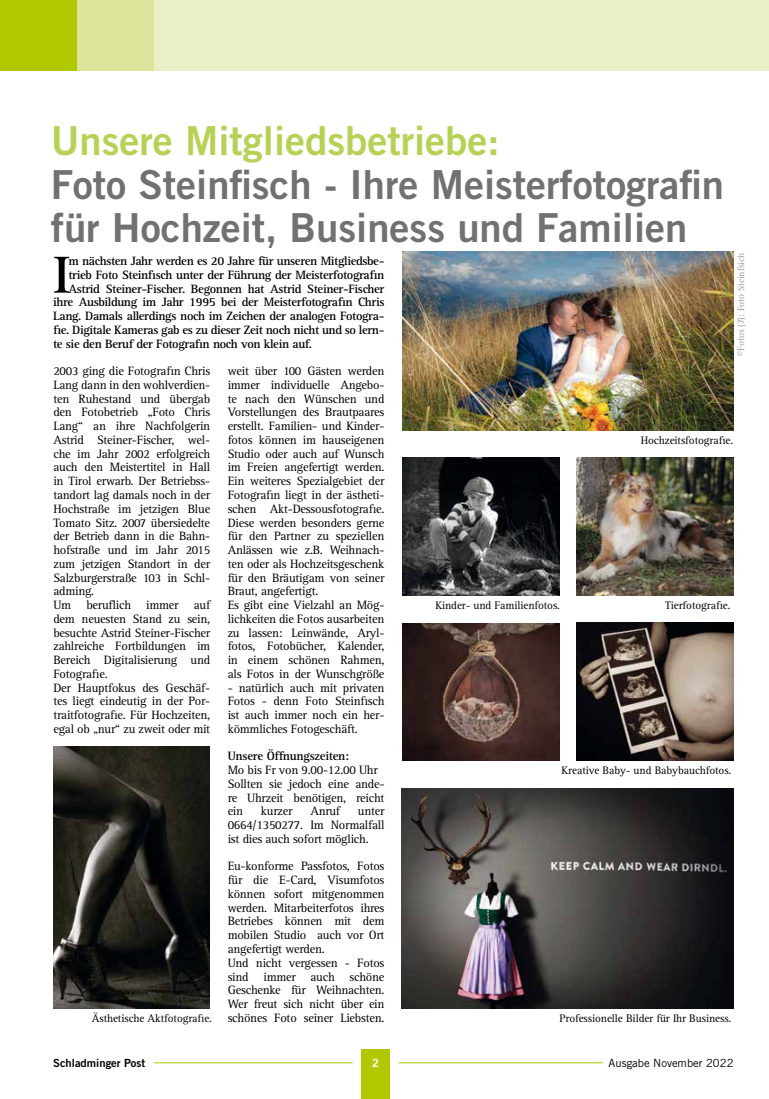
<style>
.page{position:relative;width:769px;height:1099px;background:#fff}
.page>*{position:absolute;margin:0;border:0;box-sizing:border-box;transform-origin:0 0}
.t1{font:700 53.75px "Rotis Serif";color:#000}
.t2{font:40px/43.8px "Trade Gothic Bold Two";color:#707172}
.t3{font:40px "Trade Gothic Bold Two";color:#b6d256}
.t4{font:12.5px/13.8px "Rotis Serif";letter-spacing:-.02em;color:#000}
.t5{font:700 12.5px "Rotis Serif";letter-spacing:-.03em;color:#000}
.t6{font:11.25px "Rotis Serif";letter-spacing:-.01em;color:#000}
.t7{font:11.25px "Trade Gothic";color:#000}
.t8{font:11.25px "Trade Gothic Bold Two";color:#000}
.t9{font:11.25px "Trade Gothic Bold Two";color:#fff}
.t10{font:9.62px "Rotis Serif";letter-spacing:-.01em;color:#9c9e9f}
</style>
<div class="page">
<div style="left:361px;top:1049px;width:29px;height:49px;background:#b1c800"></div>
<hr style="left:154px;top:1062px;width:199px;height:1px;background:#b1c800">
<hr style="left:399px;top:1062px;width:204px;height:1px;background:#b1c800">
<div style="left:0;top:0;width:77px;height:71px;background:#b1c800"></div>
<div style="left:77px;top:0;width:77px;height:71px;background:#dbe49a"></div>
<div style="left:154px;top:0;width:615px;height:71px;background:#eaefc5"></div>
<img style="left:402px;top:251px;width:332px;height:179px">
<img style="left:403px;top:458px;width:156px;height:137px">
<img style="left:53px;top:746px;width:157px;height:261px">
<img style="left:402px;top:623px;width:157px;height:137px">
<img style="left:577px;top:622px;width:156px;height:138px">
<img style="left:577px;top:458px;width:156px;height:137px">
<img style="left:402px;top:788px;width:331px;height:219px">
<h2 class="t3" style="left:51px;top:116px;width:450px">Unsere Mitgliedsbetriebe:</h2>
<h2 class="t2" style="left:51px;top:162px;width:675px">Foto Steinfisch - Ihre Meisterfotografin für Hochzeit, Business und Familien</h2>
<h1 class="t1" style="left:53px;top:243px;width:18px">I</h1>
<p class="t5" style="left:68px;top:253px;width:317px">m nächsten Jahr werden es 20 Jahre für unseren Mitgliedsbe-</p>
<p class="t5" style="left:68px;top:267px;width:317px">trieb Foto Steinfisch unter der Führung der Meisterfotografin</p>
<p class="t5" style="left:68px;top:281px;width:317px">Astrid Steiner-Fischer. Begonnen hat Astrid Steiner-Fischer</p>
<p class="t5" style="left:53px;top:295px;width:333px">ihre Ausbildung im Jahr 1995 bei der Meisterfotografin Chris</p>
<p class="t5" style="left:53px;top:308px;width:333px">Lang. Damals allerdings noch im Zeichen der analogen Fotogra-</p>
<p class="t5" style="left:53px;top:322px;width:333px">fie. Digitale Kameras gab es zu dieser Zeit noch nicht und so lern-</p>
<p class="t5" style="left:53px;top:336px;width:260px">te sie den Beruf der Fotografin noch von klein auf.</p>
<p class="t10" style="left:735px;top:355px;width:104px;rotate:-90deg">©Fotos (7): Foto Steinfsich</p>
<p class="t4" style="left:53px;top:364px;width:158px">2003 ging die Fotografin Chris<br>Lang dann in den wohlverdien&shy;ten Ruhestand und übergab den Fotobetrieb „Foto Chris<br>Lang“ an ihre Nachfolgerin<br>Astrid Steiner-Fischer, wel&shy;che im Jahr 2002 erfolgreich auch den Meistertitel in Hall in Tirol erwarb. Der Betriebss&shy;tandort lag damals noch in der<br>Hochstraße im jetzigen Blue<br>Tomato Sitz. 2007 übersiedelte der Betrieb dann in die Bahn&shy;hofstraße und im Jahr 2015 zum jetzigen Standort in der<br>Salzburgerstraße 103 in Schl&shy;adming.<br>Um beruflich immer auf dem neuesten Stand zu sein, besuchte Astrid Steiner-Fischer zahlreiche Fortbildungen im<br>Bereich Digitalisierung und<br>Fotografie.<br>Der Hauptfokus des Geschäf&shy;tes liegt eindeutig in der Por&shy;traitfotografie. Für Hochzeiten, egal ob „nur“ zu zweit oder mit</p>
<p class="t4" style="left:228px;top:364px;width:158px">weit über 100 Gästen werden immer individuelle Angebo&shy;te nach den Wünschen und<br>Vorstellungen des Brautpaares erstellt. Familien- und Kinder&shy;fotos können im hauseigenen<br>Studio oder auch auf Wunsch im Freien angefertigt werden.<br>Ein weiteres Spezialgebiet der<br>Fotografin liegt in der ästheti&shy;schen Akt-Dessousfotografie.<br>Diese werden besonders gerne für den Partner zu speziellen<br>Anlässen wie z.B. Weihnach&shy;ten oder als Hochzeitsgeschenk für den Bräutigam von seiner<br>Braut, angefertigt.<br>Es gibt eine Vielzahl an Mög&shy;lichkeiten die Fotos ausarbeiten zu lassen: Leinwände, Aryl&shy;fotos, Fotobücher, Kalender, in einem schönen Rahmen, als Fotos in der Wunschgröße</p>
<p class="t6" style="left:641px;top:434px;width:94px">Hochzeitsfotografie.</p>
<p class="t6" style="left:435px;top:599px;width:126px">Kinder- und Familienfotos.</p>
<p class="t6" style="left:665px;top:599px;width:67px">Tierfotografie.</p>
<p class="t4" style="left:228px;top:681px;width:158px;text-align:justify">- natürlich auch mit privaten Fotos - denn Foto Steinfisch ist auch immer noch ein her&shy;kömmliches Fotogeschäft.</p>
<p class="t5" style="left:228px;top:748px;width:123px">Unsere Öffnungszeiten:</p>
<p class="t4" style="left:228px;top:763px;width:158px">Mo bis Fr von 9.00-12.00 Uhr<br>Sollten sie jedoch eine ande&shy;re Uhrzeit benötigen, reicht ein</p>
<p class="t6" style="left:561px;top:764px;width:171px">Kreative Baby- und Babybauchfotos.</p>
<p class="t4" style="left:261px;top:804px;width:33px">kurzer</p>
<p class="t4" style="left:310px;top:804px;width:31px">Anruf</p>
<p class="t4" style="left:228px;top:804px;width:158px;text-align:justify;text-indent:130px">unter 0664/1350277. Im Normalfall ist dies auch sofort möglich.</p>
<p class="t4" style="left:228px;top:859px;width:158px">Eu-konforme Passfotos, Fotos für die E-Card, Visumfotos können sofort mitgenommen werden. Mitarbeiterfotos ihres<br>Betriebes können mit dem mobilen Studio auch vor Ort angefertigt werden.<br>Und nicht vergessen - Fotos sind immer auch schöne<br>Geschenke für Weihnachten.<br>Wer freut sich nicht über ein schönes Foto seiner Liebsten.</p>
<p class="t6" style="left:92px;top:1011px;width:122px">Ästhetische Aktfotografie.</p>
<p class="t6" style="left:559px;top:1011px;width:173px">Professionelle Bilder für Ihr Business.</p>
<p class="t8" style="left:53px;top:1056px;width:94px">Schladminger Post</p>
<p class="t9" style="left:372px;top:1056px;width:8px">2</p>
<p class="t7" style="left:608px;top:1056px;width:126px">Ausgabe November 2022</p>
</div>
